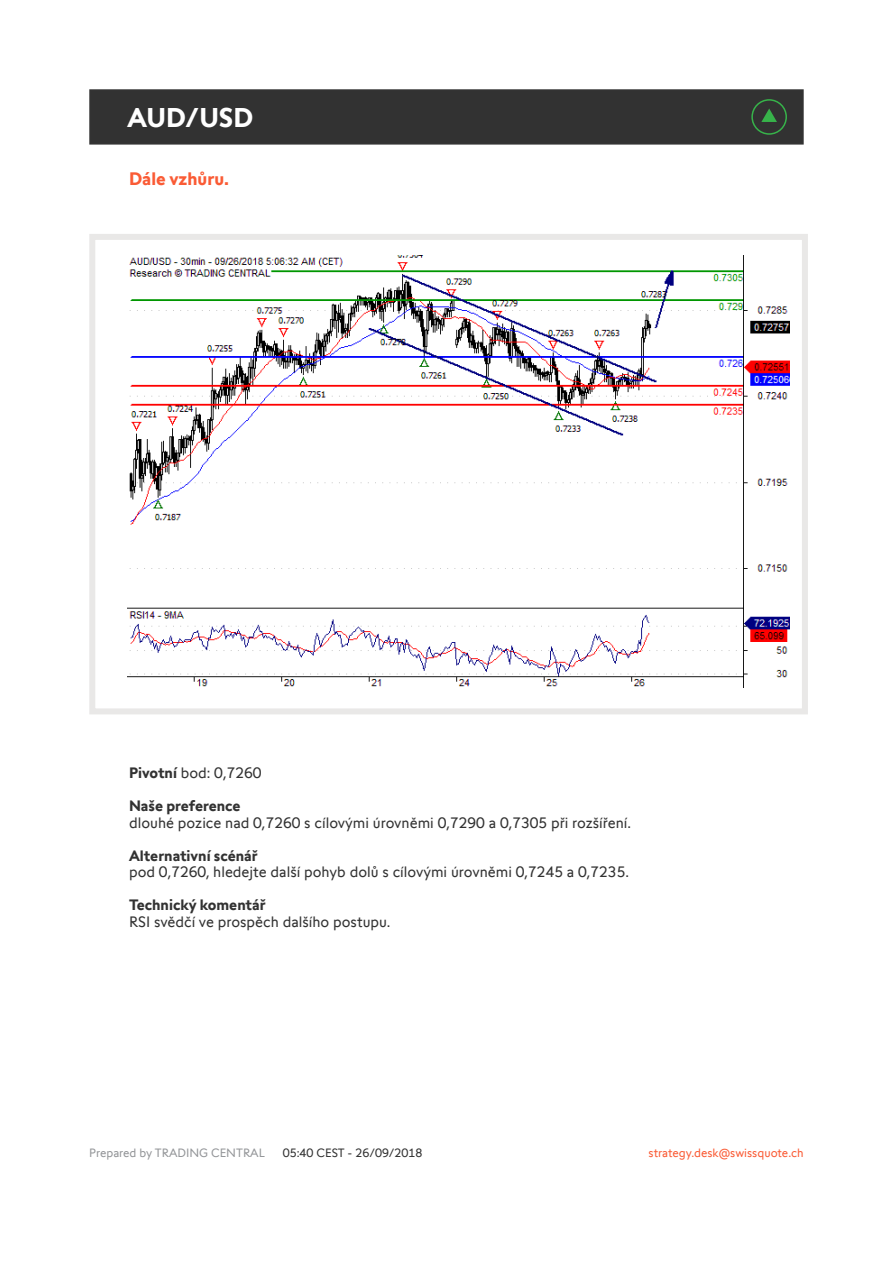
<style>
.page{position:relative;width:893px;height:1263px;background:#fff}
.page>*{position:absolute;margin:0;border:0;box-sizing:border-box;transform-origin:0 0}
.t1{font:700 27px "Swissquote CT";color:#fff}
.t2{font:700 18px "Swissquote CT";color:#fa5b35}
.t3{font:15px "Swissquote CT";color:#323232}
.t4{font:700 15px "Swissquote CT";color:#323232}
.t5{font:12px "Swissquote CT";color:#fa5b35}
.t6{font:12px "Swissquote CT";color:#939598}
.t7{font:12px "Swissquote CT";color:#323232}
.s1{font-weight:700}
</style>
<div class="page">
<div style="left:89px;top:234px;width:719px;height:480px;border:6px solid #e9e8e7"></div>
<div style="left:89px;top:89px;width:715px;height:56px;background:#323232;border:2px solid #323232"></div>
<img style="left:128px;top:255px;width:661px;height:432px">
<svg style="left:751px;top:99px;width:36px;height:36px"></svg>
<h1 class="t1" style="left:128px;top:101px;width:127px">AUD/USD</h1>
<p class="t2" style="left:129px;top:168px;width:102px">Dále vzhůru.</p>
<p class="t3" style="left:129px;top:764px;width:134px"><span class="s1">Pivotní</span> bod: 0,7260</p>
<p class="t4" style="left:129px;top:797px;width:113px">Naše preference</p>
<p class="t3" style="left:129px;top:814px;width:503px">dlouhé pozice nad 0,7260 s cílovými úrovněmi 0,7290 a 0,7305 při rozšíření.</p>
<p class="t4" style="left:129px;top:846px;width:130px">Alternativní scénář</p>
<p class="t3" style="left:129px;top:863px;width:501px">pod 0,7260, hledejte další pohyb dolů s cílovými úrovněmi 0,7245 a 0,7235.</p>
<p class="t4" style="left:129px;top:896px;width:138px">Technický komentář</p>
<p class="t3" style="left:129px;top:913px;width:263px">RSI svědčí ve prospěch dalšího postupu.</p>
<p class="t6" style="left:89px;top:1145px;width:177px">Prepared by TRADING CENTRAL</p>
<p class="t7" style="left:283px;top:1145px;width:141px">05:40 CEST - 26/09/2018</p>
<p class="t5" style="left:649px;top:1145px;width:157px">strategy.desk@swissquote.ch</p>
</div>
